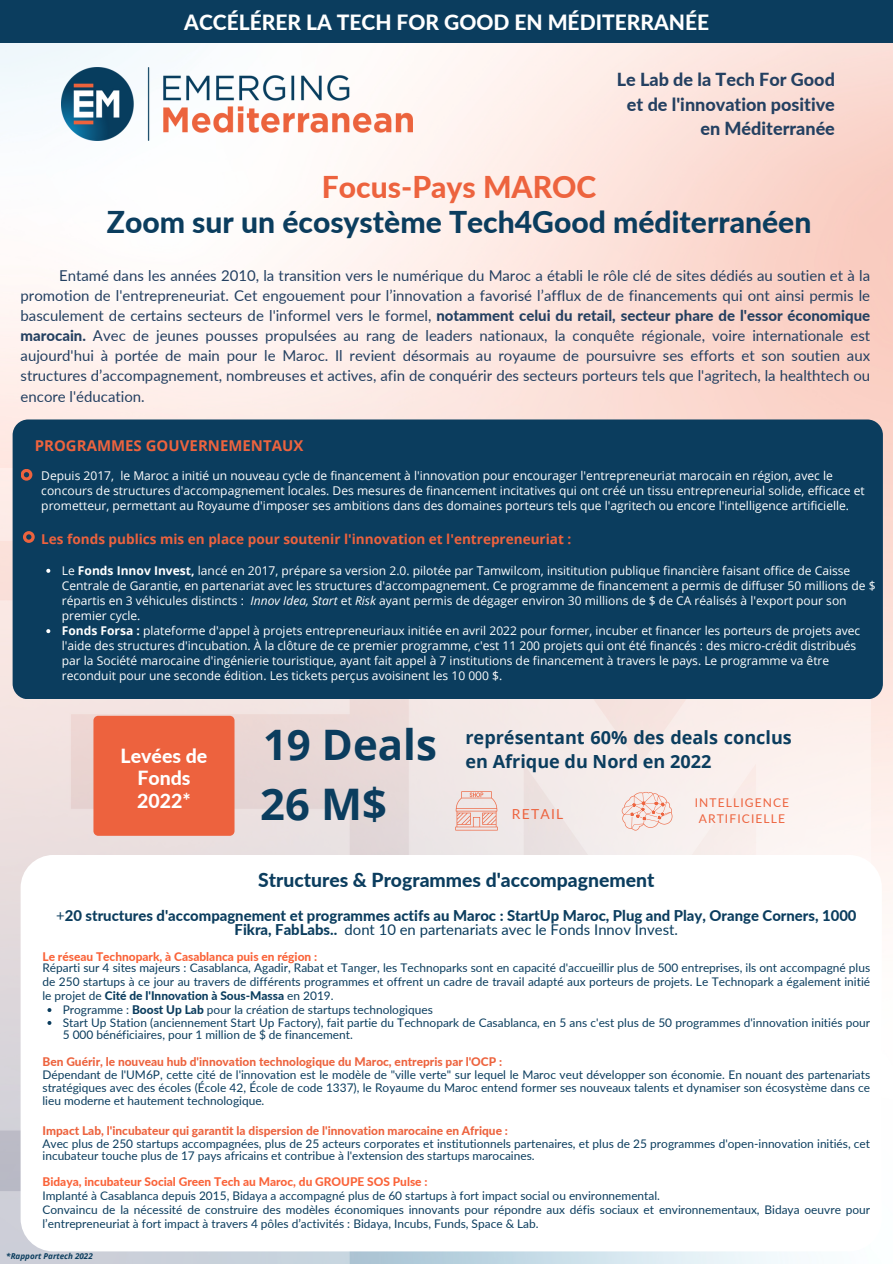
<style>
.page{position:relative;width:893px;height:1264px;background:#fff}
.page>*{position:absolute;margin:0;border:0;box-sizing:border-box;transform-origin:0 0}
.t1{font:700 43.5px "Open Sans";color:#0b3d5e}
.t2{font:700 42px "Open Sans";color:#0b3d5e}
.t3{font:800 30px "Lato";color:#0b3d5e}
.t4{font:800 30px "Lato";color:#ed633e}
.t5{font:800 21px "Lato";color:#fff}
.t6{font:800 19.5px/22.5px "Lato";color:#fff;text-align:center}
.t7{font:800 19.35px "Lato";color:#0b3d5e}
.t8{font:700 18.15px "Open Sans";color:#0b3d5e}
.t9{font:800 18px "Lato";color:#244061}
.t10{font:15px/20.1px "Lato";color:#244061;text-align:justify}
.t11{font:700 15px "Open Sans";letter-spacing:.005em;color:#ed633e}
.t12{font:800 14.85px/13.8px "Lato";color:#0b3d5e;text-align:center}
.t13{font:13.8px "Lato";letter-spacing:.095em;color:#ed633e}
.t14{font:700 13.5px "Open Sans";color:#ed623e}
.t15{font:12px/15px "Open Sans";color:#fff}
.t16{font:12px "Lato";letter-spacing:.095em;color:#ed633e}
.t17{font:11.85px/13.8px "Lato";color:#0b3d5e}
.t18{font:800 11.85px "Lato";color:#ed633e}
.t19{font:800 11.85px "Lato";color:#fa6339}
.t20{font:italic 700 8.1px "Open Sans";color:#0b3d5e}
.s1{font-weight:800}
.s2{font-weight:700}
.s3{font-style:italic}
.s4{font-weight:400}
</style>
<div class="page">
<img style="left:0;top:42px;width:892px;height:862px">
<img style="left:62px;top:67px;width:351px;height:74px">
<img style="left:0;top:469px;width:870px;height:794px">
<div style="left:0;top:0;width:892px;height:42px;background:#0b3d5e"></div>
<div style="left:13px;top:419px;width:869px;height:280px;background:#0b3d5e;border-radius:16px"></div>
<svg style="left:21px;top:469px;width:11px;height:11px"></svg>
<svg style="left:23px;top:531px;width:12px;height:12px"></svg>
<svg style="left:46px;top:569px;width:4px;height:4px"></svg>
<svg style="left:46px;top:629px;width:4px;height:4px"></svg>
<div style="left:21px;top:855px;width:860px;height:396px;background:#fff;border-radius:33px"></div>
<svg style="left:47px;top:1008px;width:4px;height:4px"></svg>
<svg style="left:47px;top:1021px;width:4px;height:3px"></svg>
<div style="left:93px;top:715px;width:141px;height:120px;background:#ed623e;border-radius:5px"></div>
<svg style="left:455px;top:791px;width:42px;height:39px;background:#edcbc4"></svg>
<svg style="left:621px;top:791px;width:51px;height:39px;background:#f4d8d1"></svg>
<p class="t5" style="left:184px;top:9px;width:526px">ACCÉLÉRER LA TECH FOR GOOD EN MÉDITERRANÉE</p>
<p class="t9" style="left:616px;top:68px;width:220px">Le Lab de la Tech For Good</p>
<p class="t9" style="left:627px;top:93px;width:209px">et de l'innovation positive</p>
<p class="t9" style="left:700px;top:117px;width:136px">en Méditerranée</p>
<p class="t4" style="left:322px;top:168px;width:276px">Focus-Pays MAROC</p>
<p class="t3" style="left:107px;top:203px;width:706px">Zoom sur un écosystème Tech4Good méditerranéen</p>
<p class="t10" style="left:21px;top:265px;width:851px;text-indent:38px">Entamé dans les années 2010, la transition vers le numérique du Maroc a établi le rôle clé de sites dédiés au soutien et à la promotion de l'entrepreneuriat. Cet engouement pour l’innovation a favorisé l’afflux de de financements qui ont ainsi permis le basculement de certains secteurs de l'informel vers le formel, <span class="s1">notamment celui du retail, secteur phare de l'essor économique marocain.</span> Avec de jeunes pousses propulsées au rang de leaders nationaux, la conquête régionale, voire internationale est aujourd'hui à portée de main pour le Maroc. Il revient désormais au royaume de poursuivre ses efforts et son soutien aux structures d’accompagnement, nombreuses et actives, afin de conquérir des secteurs porteurs tels que l'agritech, la healthtech ou encore l'éducation.</p>
<p class="t11" style="left:35px;top:434px;width:270px">PROGRAMMES GOUVERNEMENTAUX</p>
<p class="t15" style="left:41px;top:468px;width:825px">Depuis 2017, le Maroc a initié un nouveau cycle de financement à l'innovation pour encourager l'entrepreneuriat marocain en région, avec le concours de structures d'accompagnement locales. Des mesures de financement incitatives qui ont créé un tissu entrepreneurial solide, efficace et prometteur, permettant au Royaume d'imposer ses ambitions dans des domaines porteurs tels que l'agritech ou encore l'intelligence artificielle.</p>
<p class="t14" style="left:41px;top:529px;width:531px">Les fonds publics mis en place pour soutenir l'innovation et l'entrepreneuriat :</p>
<p class="t15" style="left:62px;top:562px;width:815px">Le <span class="s2">Fonds Innov Invest,</span> lancé en 2017, prépare sa version 2.0. pilotée par Tamwilcom, insititution publique financière faisant office de Caisse Centrale de Garantie, en partenariat avec les structures d'accompagnement. Ce programme de financement a permis de diffuser 50 millions de $ répartis en 3 véhicules distincts : <span class="s3">Innov Idea, Start</span> et <span class="s3">Risk</span> ayant permis de dégager environ 30 millions de $ de CA réalisés à l'export pour son premier cycle.</p>
<p class="t15" style="left:62px;top:623px;width:799px"><span class="s2">Fonds Forsa :</span> plateforme d'appel à projets entrepreneuriaux initiée en avril 2022 pour former, incuber et financer les porteurs de projets avec l'aide des structures d'incubation. À la clôture de ce premier programme, c'est 11 200 projets qui ont été financés : des micro-crédit distribués par la Société marocaine d'ingénierie touristique, ayant fait appel à 7 institutions de financement à travers le pays. Le programme va être reconduit pour une seconde édition. Les tickets perçus avoisinent les 10 000 $.</p>
<p class="t6" style="left:120px;top:744px;width:88px">Levées de<br>Fonds</p>
<p class="t6" style="left:137px;top:789px;width:55px">2022*</p>
<p class="t2" style="left:263px;top:715px;width:175px">19 Deals</p>
<p class="t1" style="left:260px;top:773px;width:128px">26 M$</p>
<p class="t8" style="left:465px;top:724px;width:328px">représentant 60% des deals conclus</p>
<p class="t8" style="left:465px;top:749px;width:247px">en Afrique du Nord en 2022</p>
<p class="t13" style="left:512px;top:805px;width:53px">RETAIL</p>
<p class="t16" style="left:694px;top:795px;width:96px">INTELLIGENCE</p>
<p class="t16" style="left:698px;top:811px;width:88px">ARTIFICIELLE</p>
<p class="t7" style="left:258px;top:868px;width:397px">Structures &amp; Programmes d'accompagnement</p>
<p class="t12" style="left:56px;top:908px;width:801px"><span class="s4">+</span>20 structures d'accompagnement et programmes actifs au Maroc : StartUp Maroc, Plug and Play, Orange Corners, 1000<br>Fikra, FabLabs.. <span class="s4">dont 10 en partenariats avec le Fonds Innov Invest.</span></p>
<p class="t19" style="left:42px;top:948px;width:276px">Le réseau Technopark, à Casablanca puis en région :</p>
<p class="t17" style="left:42px;top:960px;width:829px;text-align:justify">Réparti sur 4 sites majeurs : Casablanca, Agadir, Rabat et Tanger, les Technoparks sont en capacité d'accueillir plus de 500 entreprises, ils ont accompagné plus de 250 startups à ce jour au travers de différents programmes et offrent un cadre de travail adapté aux porteurs de projets. Le Technopark a également initié le projet de <span class="s1">Cité de l'Innovation à Sous-Massa</span> en 2019.</p>
<p class="t17" style="left:63px;top:1002px;width:371px">Programme : <span class="s1">Boost Up Lab</span> pour la création de startups technologiques</p>
<p class="t17" style="left:63px;top:1016px;width:808px;line-height:11.9px">Start Up Station (anciennement Start Up Factory), fait partie du Technopark de Casablanca, en 5 ans c'est plus de 50 programmes d'innovation initiés pour<br>5 000 bénéficiaires, pour 1 million de $ de financement.</p>
<p class="t18" style="left:42px;top:1053px;width:461px">Ben Guérir, le nouveau hub d'innovation technologique du Maroc, entrepris par l'OCP :</p>
<p class="t17" style="left:42px;top:1068px;width:829px;line-height:12.9px;text-align:justify">Dépendant de l'UM6P, cette cité de l'innovation est le modèle de "ville verte" sur lequel le Maroc veut développer son économie. En nouant des partenariats stratégiques avec des écoles (École 42, École de code 1337), le Royaume du Maroc entend former ses nouveaux talents et dynamiser son écosystème dans ce lieu moderne et hautement technologique.</p>
<p class="t18" style="left:42px;top:1123px;width:467px">Impact Lab, l'incubateur qui garantit la dispersion de l'innovation marocaine en Afrique :</p>
<p class="t17" style="left:42px;top:1137px;width:829px;line-height:11.9px">Avec plus de 250 startups accompagnées, plus de 25 acteurs corporates et institutionnels partenaires, et plus de 25 programmes d'open-innovation initiés, cet incubateur touche plus de 17 pays africains et contribue à l'extension des startups marocaines.</p>
<p class="t19" style="left:42px;top:1174px;width:386px">Bidaya, incubateur Social Green Tech au Maroc, du GROUPE SOS Pulse :</p>
<p class="t17" style="left:42px;top:1188px;width:619px">Implanté à Casablanca depuis 2015, Bidaya a accompagné plus de 60 startups à fort impact social ou environnemental.</p>
<p class="t17" style="left:42px;top:1202px;width:829px">Convaincu de la nécessité de construire des modèles économiques innovants pour répondre aux défis sociaux et environnementaux, Bidaya oeuvre pour l’entrepreneuriat à fort impact à travers 4 pôles d’activités : Bidaya, Incubs, Funds, Space &amp; Lab.</p>
<p class="t20" style="left:6px;top:1249px;width:88px">*Rapport Partech 2022</p>
</div>
